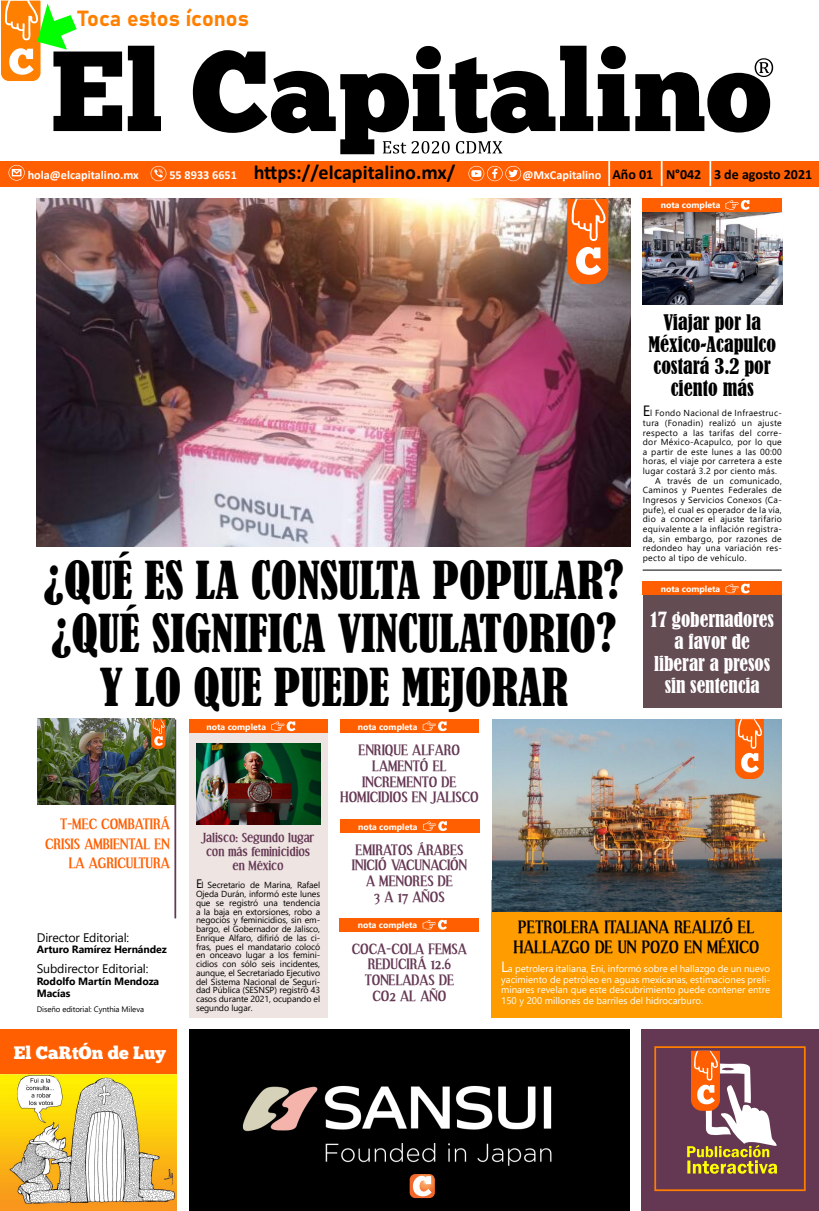
<style>
.page{position:relative;width:819px;height:1211px;background:#fff}
.page>*{position:absolute;margin:0;border:0;box-sizing:border-box;transform-origin:0 0}
.t1{font:condensed 49px "Bernard";color:#000}
.t2{font:21.61px "Bahnschrift";color:#ff8000}
.t3{font:condensed 20.12px/21.9px "Bernard";color:#000;text-align:center}
.t4{font:700 20.12px "Calibri";color:#000}
.t5{font:condensed 19.25px/21.9px "Bernard";color:#fff;text-align:center}
.t6{font:17.85px "Chunk Five Ex";color:#fff}
.t7{font:700 16.62px/20.1px "Effloresce";color:#000}
.t8{font:700 14px/15.8px "Effloresce";color:#643753;text-align:center}
.t9{font:700 14px/19.2px "Effloresce";color:#ff5f00;text-align:right}
.t10{font:700 14px "Calibri";color:#000}
.t11{font:12.42px "Segoe UI";letter-spacing:-.01em;color:#000}
.t12{font:700 12.25px/14px "Effloresce";color:#643753;text-align:center}
.t13{font:700 12.25px "Calibri";color:#fff}
.t14{font:700 10.5px/11.7px "Segoe UI";letter-spacing:-.01em;color:#000}
.t15{font:9.62px/10.5px "Segoe UI";color:#fff;text-align:justify}
.t16{font:8.75px/9.6px "Segoe UI";letter-spacing:.03em;color:#000;text-align:justify}
.t17{font:700 8.75px "Segoe UI";color:#fff}
.t18{font:7.88px "Segoe UI";letter-spacing:-.01em;color:#000}
.s1{font-size:12.25px;color:#fff}
.s2{font-size:14.88px}
.s3{font-size:12.25px}
</style>
<div class="page">
<img style="left:37px;top:199px;width:593px;height:347px">
<div style="left:189px;top:1029px;width:441px;height:181px;background:#000"></div>
<img style="left:242px;top:1085px;width:310px;height:81px">
<div style="left:189px;top:721px;width:138px;height:296px;background:#eee4e1"></div>
<div style="left:642px;top:1029px;width:177px;height:181px;background:#643753"></div>
<hr style="left:174px;top:719px;width:2px;height:199px;background:#643753">
<div style="left:491px;top:880px;width:290px;height:137px;background:#ff9d00"></div>
<div style="left:642px;top:583px;width:139px;height:124px;background:#644c53"></div>
<svg style="left:409px;top:1174px;width:26px;height:23px"></svg>
<div style="left:654px;top:1046px;width:151px;height:145px;border:2px solid #ff7e00"></div>
<hr style="left:642px;top:569px;width:139px;height:1px;background:#000">
<div style="left:340px;top:719px;width:139px;height:13px;background:#ff5f00"></div>
<svg style="left:422px;top:721px;width:25px;height:10px"></svg>
<div style="left:340px;top:819px;width:139px;height:13px;background:#ff5f00"></div>
<svg style="left:423px;top:821px;width:24px;height:10px"></svg>
<div style="left:340px;top:918px;width:139px;height:13px;background:#ff5f00"></div>
<svg style="left:422px;top:919px;width:25px;height:10px"></svg>
<div style="left:189px;top:719px;width:138px;height:13px;background:#ff5f00"></div>
<svg style="left:271px;top:721px;width:24px;height:10px"></svg>
<div style="left:642px;top:582px;width:139px;height:13px;background:#ff5f00"></div>
<svg style="left:725px;top:583px;width:24px;height:10px"></svg>
<svg style="left:687px;top:1050px;width:90px;height:123px"></svg>
<div style="left:0;top:161px;width:819px;height:25px;background:#ff5f00"></div>
<svg style="left:53px;top:46px;width:717px;height:108px"></svg>
<svg style="left:383px;top:141px;width:119px;height:12px"></svg>
<svg style="left:754px;top:58px;width:19px;height:19px"></svg>
<svg style="left:9px;top:165px;width:16px;height:15px"></svg>
<svg style="left:151px;top:166px;width:15px;height:15px"></svg>
<svg style="left:468px;top:166px;width:53px;height:15px"></svg>
<hr style="left:709px;top:161px;width:2px;height:25px;background:#fff">
<hr style="left:660px;top:161px;width:2px;height:25px;background:#fff">
<hr style="left:608px;top:161px;width:2px;height:25px;background:#fff">
<svg style="left:1px;top:0;width:76px;height:82px"></svg>
<div style="left:0;top:1029px;width:176px;height:45px;background:#ff5f00"></div>
<div style="left:642px;top:198px;width:139px;height:13px;background:#ff5f00"></div>
<svg style="left:725px;top:200px;width:24px;height:10px"></svg>
<svg style="left:567px;top:199px;width:41px;height:85px"></svg>
<img style="left:642px;top:212px;width:140px;height:93px">
<img style="left:37px;top:719px;width:137px;height:85px">
<svg style="left:151px;top:719px;width:14px;height:30px"></svg>
<img style="left:196px;top:743px;width:124px;height:81px">
<img style="left:492px;top:719px;width:289px;height:192px">
<svg style="left:735px;top:719px;width:28px;height:60px"></svg>
<img style="left:0;top:1074px;width:176px;height:136px">
<p class="t2" style="left:78px;top:2px;width:172px">Toca estos íconos</p>
<p class="t13" style="left:28px;top:166px;width:113px">hola@elcapitalino.mx</p>
<p class="t4" style="left:169px;top:158px;width:287px"><span class="s1">55 8933 6651</span> https://elcapitalino.mx/</p>
<p class="t10" style="left:522px;top:164px;width:291px"><span class="s1">@MxCapitalino</span> Año 01 N°042 3 de agosto 2021</p>
<p class="t17" style="left:660px;top:197px;width:61px">nota completa</p>
<p class="t1" style="left:44px;top:551px;width:582px">¿QUÉ ES LA CONSULTA POPULAR?</p>
<p class="t1" style="left:51px;top:605px;width:567px">¿QUÉ SIGNIFICA VINCULATORIO?</p>
<p class="t1" style="left:99px;top:658px;width:470px">Y LO QUE PUEDE MEJORAR</p>
<p class="t17" style="left:206px;top:718px;width:61px">nota completa</p>
<p class="t17" style="left:358px;top:718px;width:61px">nota completa</p>
<p class="t8" style="left:340px;top:742px;width:140px">ENRIQUE ALFARO<br>LAMENTÓ EL<br>INCREMENTO DE<br>HOMICIDIOS EN JALISCO</p>
<p class="t3" style="left:663px;top:312px;width:99px">Viajar por la</p>
<p class="t3" style="left:648px;top:333px;width:129px">México-Acapulco costará 3.2 por ciento más</p>
<p class="t16" style="left:643px;top:407px;width:140px"><span class="s2">E</span>l Fondo Nacional de Infraestruc&shy;tura (Fonadin) realizó un ajuste respecto a las tarifas del corre&shy;dor México-Acapulco, por lo que a partir de este lunes a las 00:00 horas, el viaje por carretera a este lugar costará 3.2 por ciento más.</p>
<p class="t16" style="left:643px;top:475px;width:140px;text-indent:12px">A través de un comunicado, Caminos y Puentes Federales de Ingresos y Servicios Conexos (Ca&shy;pufe), el cual es operador de la vía, dio a conocer el ajuste tarifario equivalente a la inflación registra&shy;da, sin embargo, por razones de redondeo hay una variación res&shy;pecto al tipo de vehículo.</p>
<p class="t17" style="left:660px;top:580px;width:61px">nota completa</p>
<p class="t5" style="left:650px;top:609px;width:125px">17 gobernadores a favor de</p>
<p class="t5" style="left:654px;top:653px;width:118px">liberar a presos sin sentencia</p>
<p class="t9" style="left:45px;top:815px;width:126px">T-MEC COMBATIRÁ<br>CRISIS AMBIENTAL EN<br>LA AGRICULTURA</p>
<p class="t11" style="left:37px;top:925px;width:94px">Director Editorial:</p>
<p class="t14" style="left:37px;top:942px;width:131px">Arturo Ramírez Hernández</p>
<p class="t11" style="left:37px;top:957px;width:113px">Subdirector Editorial:</p>
<p class="t14" style="left:37px;top:974px;width:124px">Rodolfo Martín Mendoza<br>Macías</p>
<p class="t18" style="left:37px;top:1002px;width:109px">Diseño editorial: Cynthia Mileva</p>
<p class="t6" style="left:14px;top:1039px;width:153px">El CaRtÓn de Luy</p>
<p class="t12" style="left:202px;top:830px;width:114px">Jalisco: Segundo lugar con más feminicidios</p>
<p class="t12" style="left:233px;top:858px;width:52px">en México</p>
<p class="t16" style="left:196px;top:880px;width:126px;line-height:8.8px"><span class="s3">E</span>l Secretario de Marina, Rafael Ojeda Durán, informó este lunes que se registró una tendencia a la baja en extorsiones, robo a negocios y feminicidios, sin em&shy;bargo, el Gobernador de Jalisco, Enrique Alfaro, difirió de las ci&shy;fras, pues el mandatario colocó en onceavo lugar a los femini&shy;cidios con sólo seis incidentes, aunque, el Secretariado Ejecutivo del Sistema Nacional de Seguri&shy;dad Pública (SESNSP) registró 43 casos durante 2021, ocupando el segundo lugar.</p>
<p class="t17" style="left:358px;top:818px;width:61px">nota completa</p>
<p class="t8" style="left:352px;top:842px;width:117px;text-align:left">EMIRATOS ÁRABES<br>INICIÓ VACUNACIÓN</p>
<p class="t8" style="left:366px;top:873px;width:88px">A MENORES DE</p>
<p class="t8" style="left:374px;top:889px;width:72px">3 A 17 AÑOS</p>
<p class="t17" style="left:358px;top:916px;width:61px">nota completa</p>
<p class="t8" style="left:352px;top:940px;width:116px">COCA-COLA FEMSA<br>REDUCIRÁ 12.6<br>TONELADAS DE</p>
<p class="t8" style="left:372px;top:988px;width:75px">CO2 AL AÑO</p>
<p class="t7" style="left:513px;top:917px;width:247px">PETROLERA ITALIANA REALIZÓ EL<br>HALLAZGO DE UN POZO EN MÉXICO</p>
<p class="t15" style="left:501px;top:962px;width:270px"><span class="s2">L</span>a petrolera italiana, Eni, informó sobre el hallazgo de un nuevo yacimiento de petróleo en aguas mexicanas, estimaciones preli&shy;minares revelan que este descubrimiento puede contener entre 150 y 200 millones de barriles del hidrocarburo.</p>
</div>
